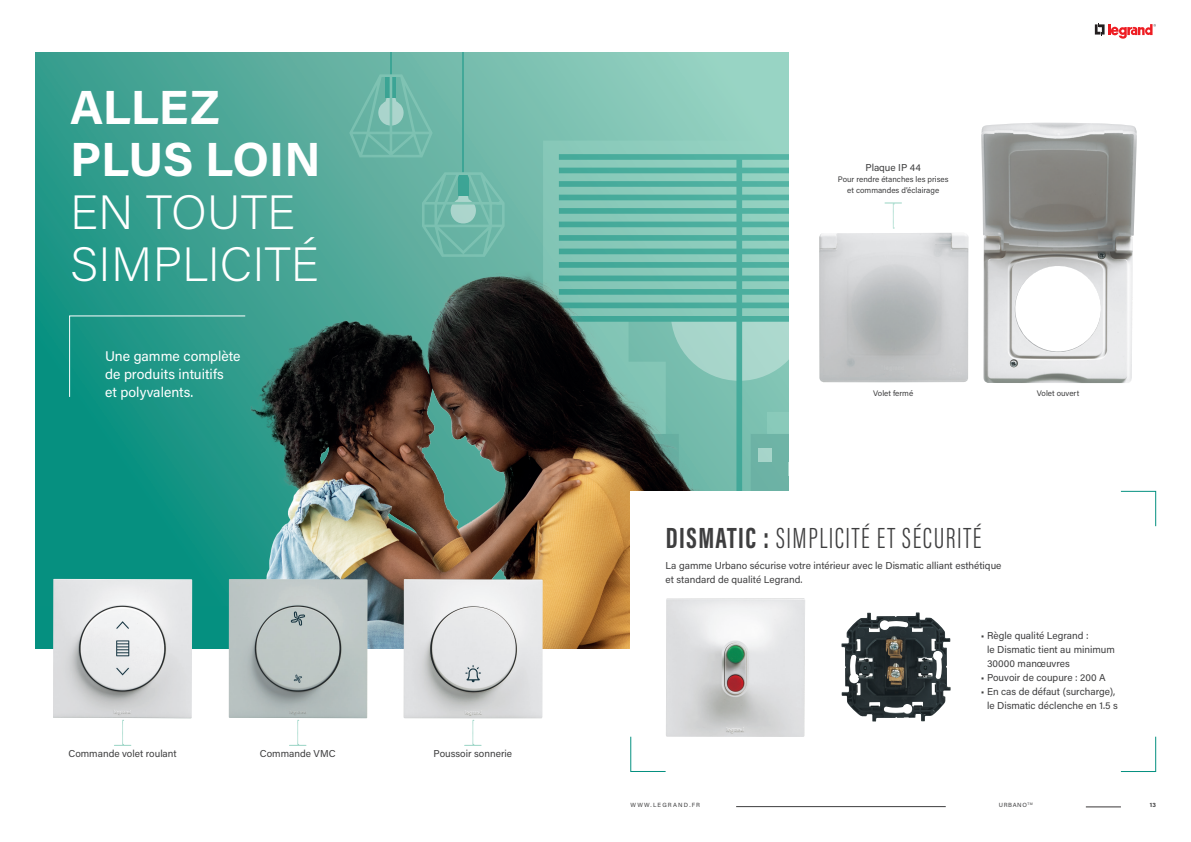
<style>
.page{position:relative;width:1191px;height:842px;background:#fff}
.page>*{position:absolute;margin:0;border:0;box-sizing:border-box;transform-origin:0 0}
.t1{font:200 48px/52.5px "Acumin Pro";color:#fff}
.t2{font:700 48px "Acumin Pro";letter-spacing:-.005em;color:#fff}
.t3{font:300 30px "Acumin Pro Extra Cond";letter-spacing:.05em;color:#3e3e3f}
.t4{font:14px "Acumin Pro";color:#fff}
.t5{font:10px/14px "Acumin Pro";color:#3e3e3f}
.t6{font:8px "Acumin Pro";color:#3e3e3f}
.t7{font:6px "Acumin Pro";letter-spacing:.2em;color:#3e3e3f}
.t8{font:700 6px "Acumin Pro";color:#3e3e3f}
.s1{font-weight:700}
</style>
<div class="page">
<div style="left:35px;top:53px;width:753px;height:596px;background:linear-gradient(to right,#2f9788,#a0d5c5)"></div>
<svg style="left:543px;top:141px;width:245px;height:69px;background:#8cccbc"></svg>
<svg style="left:559px;top:154px;width:229px;height:56px;background:#6fbeae"></svg>
<hr style="left:390px;top:53px;width:1px;height:48px;background:#049080">
<svg style="left:349px;top:74px;width:83px;height:83px;background:#6fb8a9"></svg>
<hr style="left:463px;top:53px;width:1px;height:120px;background:#049080">
<svg style="left:422px;top:172px;width:82px;height:38px;background:#70b9aa"></svg>
<img style="left:35px;top:210px;width:754px;height:439px">
<div style="left:630px;top:491px;width:526px;height:281px;background:#fff"></div>
<img style="left:403px;top:579px;width:140px;height:139px">
<img style="left:666px;top:598px;width:139px;height:139px">
<svg style="left:69px;top:315px;width:177px;height:82px;background:#279a8a"></svg>
<img style="left:841px;top:612px;width:109px;height:109px">
<svg style="left:1120px;top:736px;width:36px;height:36px"></svg>
<svg style="left:1120px;top:491px;width:36px;height:36px"></svg>
<img style="left:228px;top:579px;width:139px;height:139px">
<img style="left:53px;top:579px;width:139px;height:139px">
<svg style="left:114px;top:720px;width:17px;height:26px"></svg>
<svg style="left:464px;top:720px;width:17px;height:26px"></svg>
<svg style="left:289px;top:720px;width:17px;height:26px"></svg>
<img style="left:819px;top:233px;width:149px;height:149px">
<svg style="left:885px;top:203px;width:16px;height:26px"></svg>
<img style="left:981px;top:123px;width:155px;height:260px">
<svg style="left:630px;top:736px;width:36px;height:36px"></svg>
<svg style="left:1094px;top:24px;width:61px;height:15px"></svg>
<hr style="left:736px;top:806px;width:209px;height:1px;background:#3e3e3f">
<hr style="left:1085px;top:807px;width:36px;height:1px;background:#231f20">
<p class="t2" style="left:70px;top:73px;width:151px">ALLEZ</p>
<p class="t2" style="left:70px;top:126px;width:252px">PLUS LOIN</p>
<p class="t1" style="left:70px;top:184px;width:250px">EN TOUTE<br>SIMPLICITÉ</p>
<p class="t4" style="left:105px;top:346px;width:137px">Une gamme complète</p>
<p class="t4" style="left:105px;top:364px;width:120px">de produits intuitifs</p>
<p class="t4" style="left:105px;top:382px;width:90px">et polyvalents.</p>
<p class="t5" style="left:68px;top:746px;width:110px">Commande volet roulant</p>
<p class="t5" style="left:260px;top:746px;width:77px">Commande VMC</p>
<p class="t5" style="left:434px;top:746px;width:80px">Poussoir sonnerie</p>
<p class="t5" style="left:865px;top:160px;width:57px">Plaque IP 44</p>
<p class="t6" style="left:838px;top:174px;width:112px">Pour rendre étanches les prises</p>
<p class="t6" style="left:847px;top:185px;width:93px">et commandes d’éclairage</p>
<p class="t6" style="left:873px;top:388px;width:41px">Volet fermé</p>
<p class="t6" style="left:1037px;top:388px;width:44px">Volet ouvert</p>
<p class="t3" style="left:666px;top:520px;width:317px"><span class="s1">DISMATIC :</span> SIMPLICITÉ ET SÉCURITÉ</p>
<p class="t5" style="left:665px;top:558px;width:337px">La gamme Urbano sécurise votre intérieur avec le Dismatic alliant esthétique</p>
<p class="t5" style="left:665px;top:572px;width:138px">et standard de qualité Legrand.</p>
<p class="t5" style="left:987px;top:628px;width:129px;text-indent:-6px">• Règle qualité Legrand :<br>le Dismatic tient au minimum<br>30000 manœuvres</p>
<p class="t5" style="left:980px;top:670px;width:126px">• Pouvoir de coupure : 200 A</p>
<p class="t5" style="left:980px;top:684px;width:138px;text-align:right">• En cas de défaut (surcharge), le Dismatic déclenche en 1.5 s</p>
<p class="t7" style="left:630px;top:800px;width:71px">WWW.LEGRAND.FR</p>
<p class="t7" style="left:999px;top:801px;width:35px">URBANO<sup>TM</sup></p>
<p class="t8" style="left:1150px;top:800px;width:7px">13</p>
</div>
